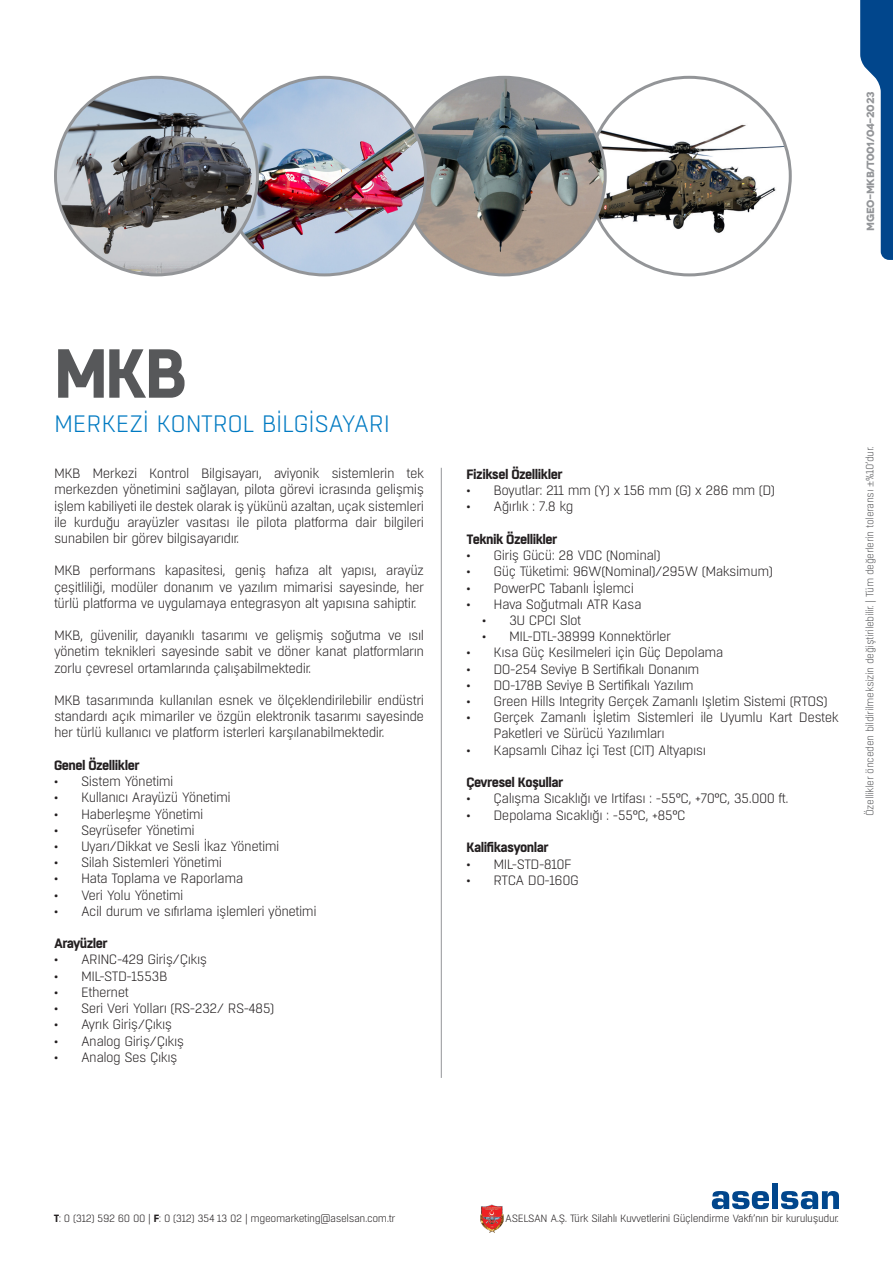
<style>
.page{position:relative;width:893px;height:1263px;background:#fff}
.page>*{position:absolute;margin:0;border:0;box-sizing:border-box;transform-origin:0 0}
.t1{font:700 69.15px "Boxed";color:#57585a}
.t2{font:300 23.7px "Boxed";letter-spacing:-.015em;color:#007ac2}
.t3{font:300 13.5px/16.2px "Boxed";letter-spacing:-.04em;color:#231f20;text-align:justify}
.sda{font:700 13.5px "Boxed";letter-spacing:-.04em;color:#231f20}
.t4{font:300 10.5px "Boxed";letter-spacing:-.04em;color:#231f20}
.t5{font:300 10.5px "Boxed";letter-spacing:-.04em;color:#57585a}
.t6{font:700 10.5px "Novecentowide";letter-spacing:-.04em;color:#939598}
.s1{font-family:"Minion Pro";font-weight:400}
.s2{font-weight:700}
</style>
<div class="page">
<img style="left:480px;top:1204px;width:23px;height:28px">
<svg style="left:712px;top:1191px;width:57px;height:18px"></svg>
<div style="left:772px;top:1183px;width:6px;height:26px;background:#01468c"></div>
<svg style="left:781px;top:1191px;width:58px;height:18px"></svg>
<svg style="left:860px;top:0;width:33px;height:260px"></svg>
<img style="left:605px;top:77px;width:185px;height:198px">
<img style="left:425px;top:77px;width:180px;height:198px">
<img style="left:257px;top:77px;width:168px;height:198px">
<img style="left:56px;top:77px;width:201px;height:198px">
<hr style="left:441px;top:468px;width:1px;height:610px;background:#939598">
<p class="t6" style="left:864px;top:231px;width:140px;rotate:-90deg">MGEO-MKB/T001/04-2023</p>
<p class="t1" style="left:54px;top:327px;width:135px">MKB</p>
<p class="t2" style="left:54px;top:409px;width:338px">MERKEZİ KONTROL BİLGİSAYARI</p>
<p class="t3" style="left:54px;top:465px;width:372px">MKB Merkezi Kontrol Bilgisayarı, aviyonik sistemlerin tek merkezden yönetimini sağlayan, pilota görevi icrasında gelişmiş işlem kabiliyeti ile destek olarak iş yükünü azaltan, uçak sistemleri ile kurduğu arayüzler vasıtası ile pilota platforma dair bilgileri sunabilen bir görev bilgisayarıdır.</p>
<p class="t3" style="left:54px;top:563px;width:372px">MKB performans kapasitesi, geniş hafıza alt yapısı, arayüz çeşitliliği, modüler donanım ve yazılım mimarisi sayesinde, her türlü platforma ve uygulamaya entegrasyon alt yapısına sahiptir.</p>
<p class="t3" style="left:54px;top:627px;width:372px">MKB, güvenilir, dayanıklı tasarımı ve gelişmiş soğutma ve ısıl yönetim teknikleri sayesinde sabit ve döner kanat platformların zorlu çevresel ortamlarında çalışabilmektedir.</p>
<p class="t3" style="left:54px;top:692px;width:372px">MKB tasarımında kullanılan esnek ve ölçeklendirilebilir endüstri standardı açık mimariler ve özgün elektronik tasarımı sayesinde her türlü kullanıcı ve platform isterleri karşılanabilmektedir.</p>
<p class="sda" style="left:54px;top:756px;width:87px">Genel Özellikler</p>
<p class="t3" style="left:54px;top:774px;width:121px">• Sistem Yönetimi</p>
<p class="t3" style="left:54px;top:790px;width:178px">• Kullanıcı Arayüzü Yönetimi</p>
<p class="t3" style="left:54px;top:806px;width:151px">• Haberleşme Yönetimi</p>
<p class="t3" style="left:54px;top:822px;width:142px">• Seyrüsefer Yönetimi</p>
<p class="t3" style="left:54px;top:838px;width:227px">• Uyarı/Dikkat ve Sesli İkaz Yönetimi</p>
<p class="t3" style="left:54px;top:855px;width:170px">• Silah Sistemleri Yönetimi</p>
<p class="t3" style="left:54px;top:871px;width:191px">• Hata Toplama ve Raporlama</p>
<p class="t3" style="left:54px;top:887px;width:131px">• Veri Yolu Yönetimi</p>
<p class="t3" style="left:54px;top:903px;width:264px">• Acil durum ve sıfırlama işlemleri yönetimi</p>
<p class="sda" style="left:54px;top:934px;width:55px">Arayüzler</p>
<p class="t3" style="left:54px;top:952px;width:155px">• ARINC-429 Giriş/Çıkış</p>
<p class="t3" style="left:54px;top:968px;width:115px">• MIL-STD-1553B</p>
<p class="t3" style="left:54px;top:984px;width:76px">• Ethernet</p>
<p class="t3" style="left:54px;top:1000px;width:222px">• Seri Veri Yolları (RS-232/ RS-485)</p>
<p class="t3" style="left:54px;top:1017px;width:120px">• Ayrık Giriş/Çıkış</p>
<p class="t3" style="left:54px;top:1033px;width:132px">• Analog Giriş/Çıkış</p>
<p class="t3" style="left:54px;top:1049px;width:125px">• Analog Ses Çıkış</p>
<p class="sda" style="left:467px;top:465px;width:97px">Fiziksel Özellikler</p>
<p class="t3" style="left:467px;top:482px;width:310px">• Boyutlar: 211 mm (Y) x 156 mm (G) x 286 mm (D)</p>
<p class="t3" style="left:467px;top:498px;width:108px">• Ağırlık : 7.8 kg</p>
<p class="sda" style="left:467px;top:530px;width:92px">Teknik Özellikler</p>
<p class="t3" style="left:467px;top:547px;width:195px">• Giriş Gücü: 28 VDC (Nominal)</p>
<p class="t3" style="left:467px;top:564px;width:308px">• Güç Tüketimi: 96W(Nominal)/295W (Maksimum)</p>
<p class="t3" style="left:467px;top:580px;width:169px">• PowerPC Tabanlı İşlemci</p>
<p class="t3" style="left:467px;top:596px;width:177px">• Hava Soğutmalı ATR Kasa</p>
<p class="t3" style="left:482px;top:612px;width:101px">• 3U CPCI Slot</p>
<p class="t3" style="left:482px;top:628px;width:191px">• MIL-DTL-38999 Konnektörler</p>
<p class="t3" style="left:467px;top:645px;width:258px">• Kısa Güç Kesilmeleri için Güç Depolama</p>
<p class="t3" style="left:467px;top:661px;width:234px">• DO-254 Seviye B Sertifikalı Donanım</p>
<p class="t3" style="left:467px;top:677px;width:229px">• DO-178B Seviye B Sertifikalı Yazılım</p>
<p class="t3" style="left:467px;top:693px;width:362px">• Green Hills Integrity Gerçek Zamanlı Işletim Sistemi (RTOS)</p>
<p class="t3" style="left:494px;top:709px;width:347px;text-indent:-27px">• Gerçek Zamanlı İşletim Sistemleri ile Uyumlu Kart Destek<br>Paketleri ve Sürücü Yazılımları</p>
<p class="t3" style="left:467px;top:742px;width:241px">• Kapsamlı Cihaz İçi Test (CIT) Altyapısı</p>
<p class="sda" style="left:467px;top:773px;width:98px">Çevresel Koşullar</p>
<p class="t3" style="left:467px;top:791px;width:323px">• Çalışma Sıcaklığı ve Irtifası : -55°C, +70°C, 35.000 ft.</p>
<p class="t3" style="left:467px;top:807px;width:221px">• Depolama Sıcaklığı : -55°C, +85°C</p>
<p class="sda" style="left:467px;top:838px;width:84px">Kalifikasyonlar</p>
<p class="t3" style="left:467px;top:856px;width:107px">• MIL-STD-810F</p>
<p class="t3" style="left:467px;top:872px;width:114px">• RTCA DO-160G</p>
<p class="t5" style="left:863px;top:816px;width:371px;rotate:-90deg">Özellikler önceden bildirilmeksizin değiştirilebilir. | Tüm değerlerin toleransı <span class="s1">±</span>%10’dur.</p>
<p class="t4" style="left:54px;top:1212px;width:343px"><span class="s2">T</span>: 0 (312) 592 60 00 | <span class="s2">F</span>: 0 (312) 354 13 02 | mgeomarketing@aselsan.com.tr</p>
<p class="t4" style="left:505px;top:1212px;width:335px">ASELSAN A.Ş. Türk Silahlı Kuvvetlerini Güçlendirme Vakfı’nın bir kuruluşudur.</p>
</div>
